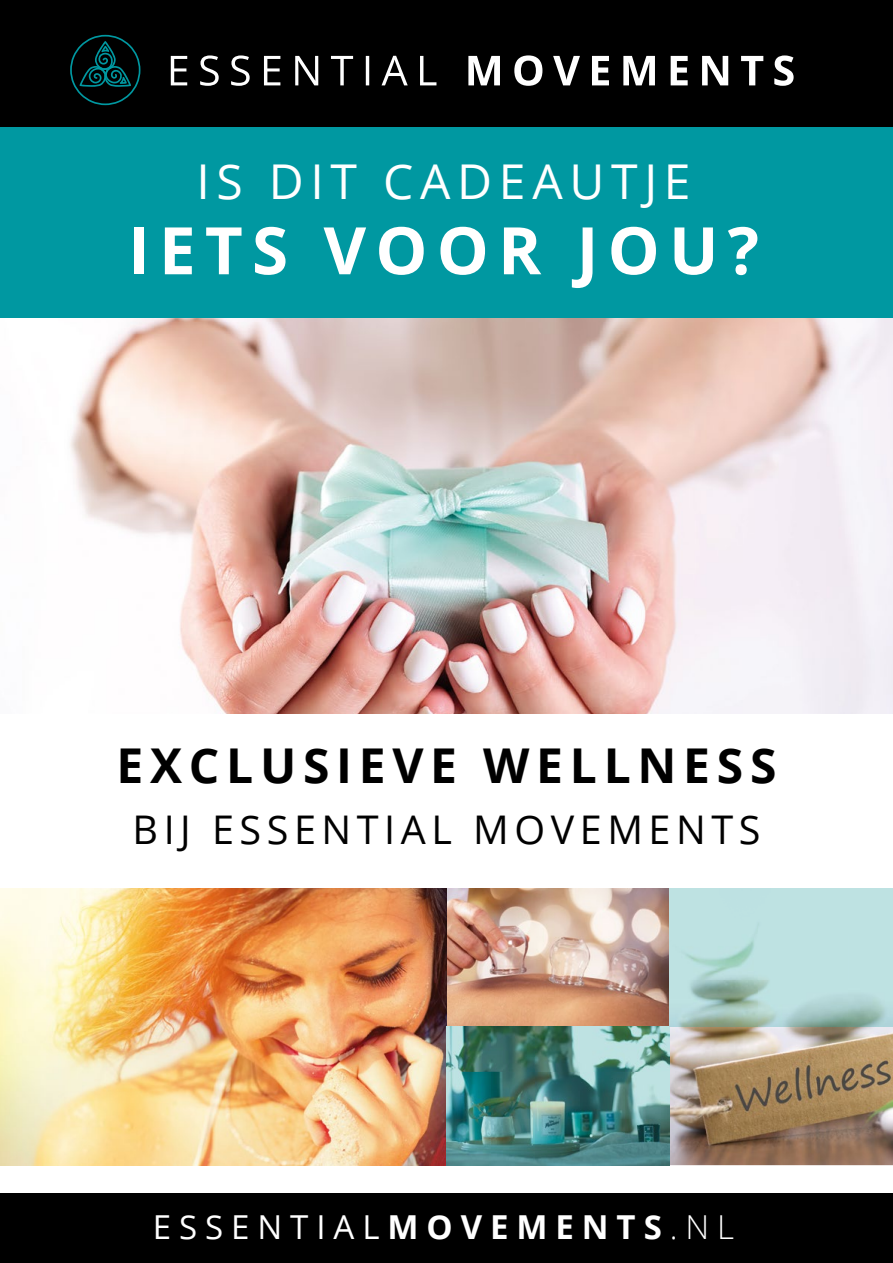
<style>
.page{position:relative;width:893px;height:1263px;background:#fff}
.page>*{position:absolute;margin:0;border:0;box-sizing:border-box;transform-origin:0 0}
.t1{font:700 65.55px "Open Sans";letter-spacing:.14em;color:#fff}
.t2{font:700 48px "Open Sans";letter-spacing:.14em;color:#000}
.t3{font:48px "Open Sans";letter-spacing:.14em;color:#fff}
.t4{font:39.45px "Open Sans";letter-spacing:.14em;color:#000}
.t5{font:33px "Open Sans";letter-spacing:.24em;color:#fff}
.s1{font-weight:700}
.s2{font-weight:300}
</style>
<div class="page">
<img style="left:70px;top:318px;width:823px;height:396px">
<div style="left:0;top:0;width:893px;height:128px;background:#000"></div>
<div style="left:0;top:1193px;width:893px;height:70px;background:#000"></div>
<svg style="left:171px;top:55px;width:623px;height:31px"></svg>
<svg style="left:70px;top:35px;width:70px;height:70px"></svg>
<img style="left:670px;top:1027px;width:223px;height:138px">
<img style="left:446px;top:889px;width:224px;height:138px">
<img style="left:446px;top:1027px;width:224px;height:138px">
<img style="left:0;top:889px;width:446px;height:276px">
<div style="left:0;top:128px;width:893px;height:190px;background:#0098a1"></div>
<img style="left:670px;top:889px;width:223px;height:138px">
<h2 class="t3" style="left:196px;top:149px;width:496px">IS DIT CADEAUTJE</h2>
<h1 class="t1" style="left:128px;top:204px;width:632px">IETS VOOR JOU?</h1>
<h2 class="t2" style="left:117px;top:732px;width:661px">EXCLUSIEVE WELLNESS</h2>
<p class="t4" style="left:133px;top:802px;width:629px">BIJ ESSENTIAL MOVEMENTS</p>
<p class="t5" style="left:153px;top:1205px;width:583px">ESSENTIAL<span class="s1">MOVEMENTS</span><span class="s2">.NL</span></p>
</div>
